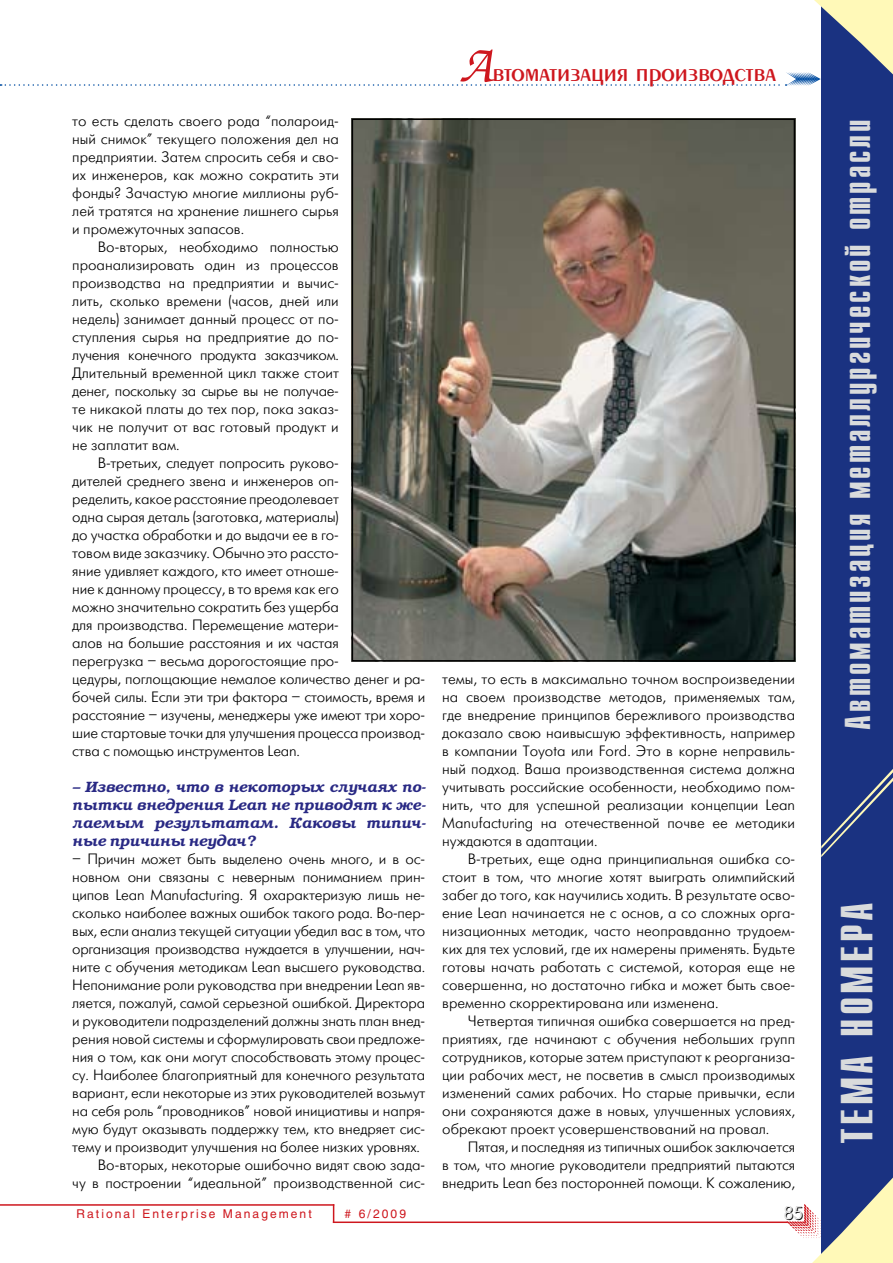
<style>
.page{position:relative;width:893px;height:1263px;background:#fff}
.page>*{position:absolute;margin:0;border:0;box-sizing:border-box;transform-origin:0 0}
.t1{font:700 45px "Compact C";letter-spacing:.08em;color:#d9dbdc}
.t2{font:700 36px "Compact C";letter-spacing:.08em;color:#d9dbdc}
.t3{font:27px "Penta Demi";color:#ce171e}
.t4{font:18px "Futuris Shadow C";color:#000}
.t5{font:15px/18px "Futuris Light C";letter-spacing:-.01em;color:#000;text-align:justify}
.t6{font:italic 600 15px/18px "Bookman C";color:#292984;text-align:justify}
.t7{font:12px "Helios";letter-spacing:.17em;color:#ce171e}
.s1{font-family:"Zapf Chancery C";font-size:54px}
</style>
<div class="page">
<hr style="left:0;top:1204px;width:334px;height:2px;background:#ce171e">
<svg style="left:333px;top:1206px;width:1px;height:15px"></svg>
<hr style="left:333px;top:1221px;width:455px;height:2px;background:#ce171e">
<div style="left:821px;top:0;width:72px;height:1263px;background:#1a3281"></div>
<svg style="left:821px;top:769px;width:72px;height:88px"></svg>
<svg style="left:0;top:0;width:893px;height:86px"></svg>
<svg style="left:779px;top:1177px;width:114px;height:86px"></svg>
<img style="left:355px;top:121px;width:437px;height:537px">
<div style="left:352px;top:118px;width:443px;height:543px;border:2px solid #000"></div>
<p class="t5" style="left:72px;top:112px;width:268px">то есть сделать своего рода “полароид&shy;ный снимок” текущего положения дел на предприятии. Затем спросить себя и сво&shy;их инженеров, как можно сократить эти фонды? Зачастую многие миллионы руб&shy;лей тратятся на хранение лишнего сырья и промежуточных запасов.</p>
<p class="t5" style="left:72px;top:238px;width:268px;text-indent:26px">Во-вторых, необходимо полностью проанализировать один из процессов производства на предприятии и вычис&shy;лить, сколько времени (часов, дней или недель) занимает данный процесс от по&shy;ступления сырья на предприятие до по&shy;лучения конечного продукта заказчиком.<br>Длительный временной цикл также стоит денег, поскольку за сырье вы не получае&shy;те никакой платы до тех пор, пока заказ&shy;чик не получит от вас готовый продукт и не заплатит вам.</p>
<p class="t5" style="left:72px;top:454px;width:354px;text-align:left;text-indent:26px">В-третьих, следует попросить руково-<br>дителей среднего звена и инженеров оп-<br>ределить, какое расстояние преодолевает<br>одна сырая деталь (заготовка, материалы)<br>до участка обработки и до выдачи ее в го-<br>товом виде заказчику. Обычно это рассто-<br>яние удивляет каждого, кто имеет отноше-<br>ние к данному процессу, в то время как его<br>можно значительно сократить без ущерба<br>для производства. Перемещение матери-<br>алов на большие расстояния и их частая<br>перегрузка – весьма дорогостоящие про-<br>цедуры, поглощающие немалое количество денег и ра&shy;бочей силы. Если эти три фактора – стоимость, время и расстояние – изучены, менеджеры уже имеют три хоро&shy;шие стартовые точки для улучшения процесса производ&shy;ства с помощью инструментов Lean.</p>
<p class="t6" style="left:72px;top:778px;width:355px">– Известно, что в некоторых случаях по&shy;пытки внедрения Lean не приводят к же&shy;лаемым результатам. Каковы типич&shy;ные причины неудач?</p>
<p class="t5" style="left:72px;top:850px;width:354px">– Причин может быть выделено очень много, и в ос-</p>
<p class="t5" style="left:72px;top:868px;width:354px">новном они связаны с неверным пониманием прин-</p>
<p class="t5" style="left:72px;top:886px;width:354px">ципов Lean Manufacturing. Я охарактеризую лишь не-</p>
<p class="t5" style="left:72px;top:904px;width:354px">сколько наиболее важных ошибок такого рода. Во-пер-</p>
<p class="t5" style="left:72px;top:922px;width:354px">вых, если анализ текущей ситуации убедил вас в том, что</p>
<p class="t5" style="left:72px;top:940px;width:354px">организация производства нуждается в улучшении, нач-</p>
<p class="t5" style="left:72px;top:958px;width:354px">ните с обучения методикам Lean высшего руководства.</p>
<p class="t5" style="left:72px;top:976px;width:354px">Непонимание роли руководства при внедрении Lean яв-</p>
<p class="t5" style="left:72px;top:994px;width:354px">ляется, пожалуй, самой серьезной ошибкой. Директора</p>
<p class="t5" style="left:72px;top:1012px;width:354px">и руководители подразделений должны знать план внед-</p>
<p class="t5" style="left:72px;top:1030px;width:354px">рения новой системы и сформулировать свои предложе-</p>
<p class="t5" style="left:72px;top:1048px;width:354px">ния о том, как они могут способствовать этому процес-</p>
<p class="t5" style="left:72px;top:1066px;width:354px">су. Наиболее благоприятный для конечного результата</p>
<p class="t5" style="left:72px;top:1084px;width:354px">вариант, если некоторые из этих руководителей возьмут</p>
<p class="t5" style="left:72px;top:1102px;width:354px">на себя роль “проводников” новой инициативы и напря-</p>
<p class="t5" style="left:72px;top:1120px;width:354px">мую будут оказывать поддержку тем, кто внедряет сис-</p>
<p class="t5" style="left:72px;top:1138px;width:349px">тему и производит улучшения на более низких уровнях.</p>
<p class="t5" style="left:98px;top:1156px;width:329px">Во-вторых, некоторые ошибочно видят свою зада-</p>
<p class="t5" style="left:72px;top:1174px;width:354px">чу в построении “идеальной” производственной сис-</p>
<p class="t7" style="left:77px;top:1207px;width:237px">Rational Enterprise Management</p>
<p class="t7" style="left:345px;top:1207px;width:63px"># 6/2009</p>
<h3 class="t3" style="left:459px;top:59px;width:319px"><span class="s1">А</span>втоматизация производства</h3>
<p class="t5" style="left:442px;top:670px;width:354px">темы, то есть в максимально точном воспроизведении на своем производстве методов, применяемых там, где внедрение принципов бережливого производства доказало свою наивысшую эффективность, например в компании Toyota или Ford. Это в корне неправиль&shy;ный подход. Ваша производственная система должна учитывать российские особенности, необходимо пом&shy;нить, что для успешной реализации концепции Lean Manufacturing на отечественной почве ее методики нуждаются в адаптации.</p>
<p class="t5" style="left:442px;top:850px;width:354px;text-indent:26px">В-третьих, еще одна принципиальная ошибка со&shy;стоит в том, что многие хотят выиграть олимпийский забег до того, как научились ходить. В результате осво&shy;ение Lean начинается не с основ, а со сложных орга&shy;низационных методик, часто неоправданно трудоем&shy;ких для тех условий, где их намерены применять. Будьте готовы начать работать с системой, которая еще не совершенна, но достаточно гибка и может быть свое&shy;временно скорректирована или изменена.</p>
<p class="t5" style="left:442px;top:1012px;width:354px;text-indent:26px">Четвертая типичная ошибка совершается на пред&shy;приятиях, где начинают с обучения небольших групп сотрудников, которые затем приступают к реорганиза&shy;ции рабочих мест, не посветив в смысл производимых изменений самих рабочих. Но старые привычки, если они сохраняются даже в новых, улучшенных условиях, обрекают проект усовершенствований на провал.</p>
<p class="t5" style="left:442px;top:1138px;width:354px;text-indent:26px">Пятая, и последняя из типичных ошибок заключается в том, что многие руководители предприятий пытаются внедрить Lean без посторонней помощи. К сожалению,</p>
<p class="t4" style="left:784px;top:1204px;width:21px">85</p>
<h2 class="t2" style="left:840px;top:729px;width:612px;rotate:-90deg">Автоматизация металлургической отрасли</h2>
<h1 class="t1" style="left:835px;top:1144px;width:244px;rotate:-90deg">ТЕМА НОМЕРА</h1>
</div>
